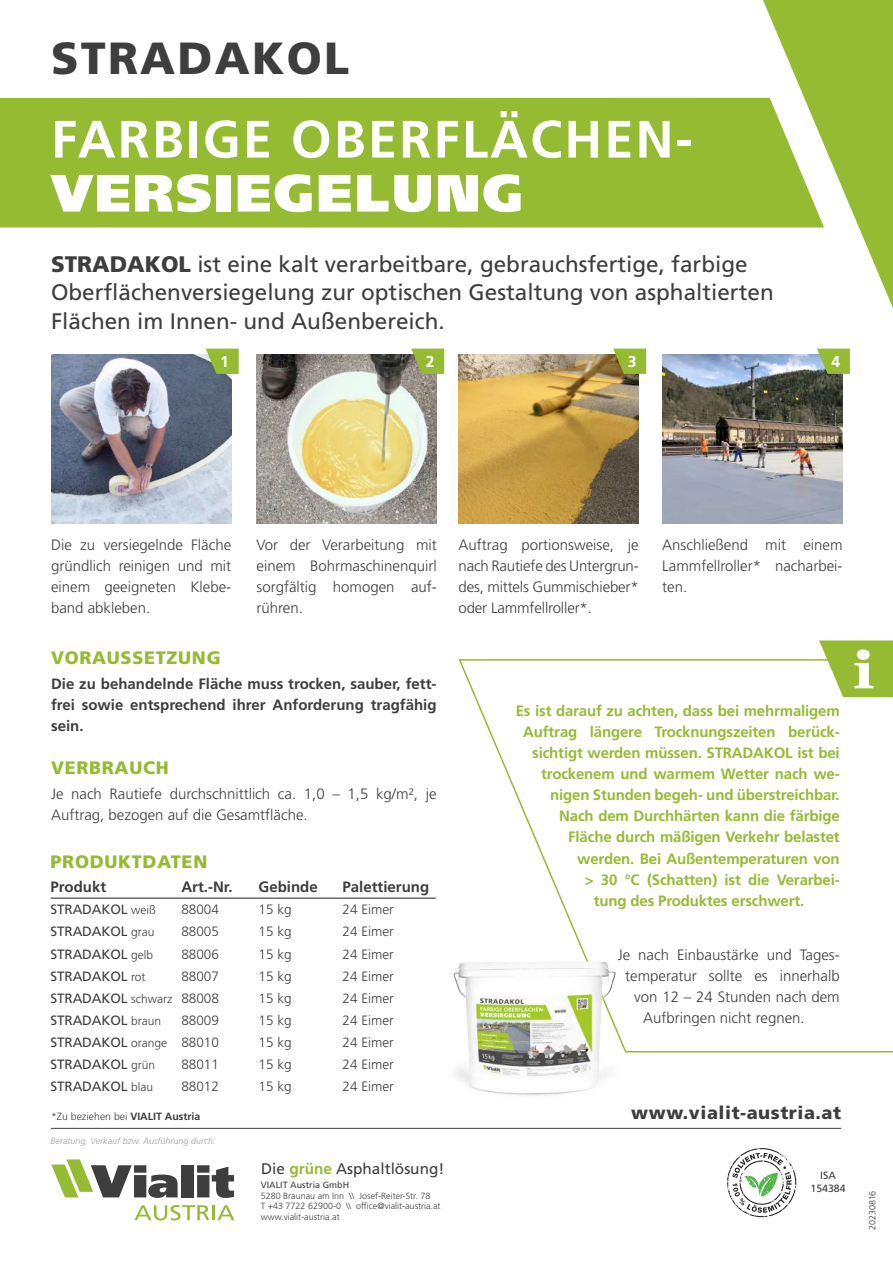
<style>
.page{position:relative;width:893px;height:1263px;background:#fff}
.page>*{position:absolute;margin:0;border:0;box-sizing:border-box;transform-origin:0 0}
.t1{font:700 52.5px "Frutiger";letter-spacing:.04em;color:#fff}
.t2{font:900 52.5px "Frutiger";letter-spacing:.04em;color:#fff}
.t3{font:900 45px "Frutiger";letter-spacing:.05em;color:#3e3e3f}
.t4{font:22.5px/28.5px "Frutiger";color:#3e3e3f}
.t5{font:900 18px "Frutiger";letter-spacing:.04em;color:#95bb33}
.t6{font:900 18px "Frutiger";letter-spacing:.03em;color:#3e3e3f}
.t7{font:700 15.75px "Frutiger";color:#fff}
.t8{font:15.3px "Frutiger";color:#3e3e3f}
.t9{font:300 15px/21px "Frutiger";color:#3e3e3f;text-align:justify}
.t10{font:700 15px "Frutiger";letter-spacing:-.01em;color:#95bb33}
.t11{font:700 15px/21px "Frutiger";color:#3e3e3f;text-align:justify}
.t12{font:300 13.5px "Frutiger";color:#3e3e3f}
.t13{font:13.5px "Frutiger";letter-spacing:-.01em;color:#3e3e3f}
.t14{font:300 12px "Frutiger";color:#3e3e3f}
.t15{font:300 10.5px "Frutiger";color:#3e3e3f}
.t16{font:10.5px/12.6px "Frutiger";color:#3e3e3f;text-align:center}
.t17{font:300 9px/10.8px "Frutiger";color:#3e3e3f}
.t18{font:italic 300 9px "Frutiger";color:#9fa1a6}
.t19{font:9px "Frutiger";color:#3e3e3f}
.s1{font-weight:900}
.s2{font-weight:300;font-size:12px}
.s3{font-weight:400;font-size:13.5px}
.s4{font-size:13.5px}
.s5{font-weight:700}
.s6{font-weight:700;color:#95bb33}
</style>
<div class="page">
<hr style="left:51px;top:1128px;width:790px;height:1px;background:#3e3e3f">
<svg style="left:134px;top:1205px;width:76px;height:15px"></svg>
<hr style="left:212px;top:1205px;width:3px;height:15px;background:#95bb33">
<svg style="left:217px;top:1205px;width:17px;height:15px"></svg>
<div style="left:181px;top:1165px;width:12px;height:32px;background:#3e3e3f"></div>
<svg style="left:197px;top:1165px;width:37px;height:33px"></svg>
<svg style="left:51px;top:1159px;width:127px;height:39px"></svg>
<div style="left:0;top:98px;width:763px;height:129px;background:#95bb33"></div>
<svg style="left:458px;top:659px;width:435px;height:394px"></svg>
<img style="left:51px;top:355px;width:180px;height:168px">
<svg style="left:206px;top:349px;width:33px;height:25px"></svg>
<img style="left:257px;top:355px;width:180px;height:168px">
<svg style="left:411px;top:349px;width:33px;height:25px"></svg>
<img style="left:458px;top:355px;width:181px;height:168px">
<svg style="left:613px;top:349px;width:33px;height:25px"></svg>
<img style="left:662px;top:355px;width:180px;height:168px">
<svg style="left:817px;top:349px;width:33px;height:25px"></svg>
<svg style="left:819px;top:640px;width:74px;height:57px"></svg>
<svg style="left:763px;top:0;width:130px;height:308px"></svg>
<svg style="left:727px;top:1148px;width:70px;height:69px"></svg>
<hr style="left:51px;top:898px;width:130px;height:1px;background:#231f20">
<hr style="left:181px;top:898px;width:78px;height:1px;background:#231f20">
<hr style="left:259px;top:898px;width:84px;height:1px;background:#231f20">
<hr style="left:343px;top:898px;width:93px;height:1px;background:#231f20">
<img style="left:453px;top:945px;width:182px;height:151px">
<h2 class="t3" style="left:51px;top:31px;width:300px">STRADAKOL</h2>
<h1 class="t1" style="left:51px;top:108px;width:644px">Farbige Oberflächen-</h1>
<h1 class="t2" style="left:51px;top:161px;width:474px">VERSIEGELUNG</h1>
<h3 class="t4" style="left:51px;top:250px;width:724px"><span class="s1">STRADAKOL</span> ist eine kalt verarbeitbare, gebrauchsfertige, farbige<br>Oberflächenversiegelung zur optischen Gestaltung von asphaltierten<br>Flächen im Innen- und Außenbereich.</h3>
<p class="t7" style="left:220px;top:352px;width:10px">1</p>
<p class="t7" style="left:426px;top:352px;width:10px">2</p>
<p class="t7" style="left:628px;top:352px;width:10px">3</p>
<p class="t7" style="left:831px;top:352px;width:10px">4</p>
<p class="t9" style="left:51px;top:534px;width:182px">Die zu versiegelnde Fläche gründlich reinigen und mit einem geeigneten Klebe&shy;band abkleben.</p>
<p class="t9" style="left:257px;top:534px;width:182px">Vor der Verarbeitung mit einem Bohrmaschinenquirl sorgfältig homogen auf&shy;rühren.</p>
<p class="t5" style="left:51px;top:646px;width:82px">VORAUSSE</p>
<p class="t5" style="left:156px;top:646px;width:66px">TZUNG</p>
<p class="t11" style="left:51px;top:673px;width:387px">Die zu behandelnde Fläche muss trocken, sauber, fett&shy;frei sowie entsprechend ihrer Anforderung tragfähig sein.</p>
<p class="t5" style="left:51px;top:756px;width:39px">VERBR</p>
<p class="t5" style="left:115px;top:756px;width:56px">AUCH</p>
<p class="t9" style="left:51px;top:783px;width:387px">Je nach Rautiefe durchschnittlich ca. 1,0 – 1,5 kg/m², je<br>Auftrag, bezogen auf die Gesamtfläche.</p>
<p class="t5" style="left:51px;top:850px;width:144px">PRODUKTDATEN</p>
<p class="t11" style="left:51px;top:876px;width:57px">Produkt</p>
<p class="t11" style="left:181px;top:876px;width:53px">Art.-Nr.</p>
<p class="t11" style="left:259px;top:876px;width:61px">Gebinde</p>
<p class="t11" style="left:343px;top:876px;width:88px">Palettierung</p>
<p class="t13" style="left:51px;top:902px;width:9px">Stra</p>
<p class="t13" style="left:82px;top:902px;width:75px">dakol <span class="s2">weiß</span></p>
<p class="t12" style="left:181px;top:902px;width:39px">88004</p>
<p class="t12" style="left:259px;top:902px;width:35px">15 kg</p>
<p class="t12" style="left:343px;top:902px;width:53px">24 Eimer</p>
<p class="t13" style="left:51px;top:924px;width:9px">Stra</p>
<p class="t13" style="left:82px;top:924px;width:74px">dakol <span class="s2">grau</span></p>
<p class="t12" style="left:181px;top:924px;width:39px">88005</p>
<p class="t12" style="left:259px;top:924px;width:35px">15 kg</p>
<p class="t12" style="left:343px;top:924px;width:53px">24 Eimer</p>
<p class="t13" style="left:51px;top:946px;width:9px">Stra</p>
<p class="t13" style="left:82px;top:946px;width:72px">dakol <span class="s2">gelb</span></p>
<p class="t12" style="left:181px;top:946px;width:39px">88006</p>
<p class="t12" style="left:259px;top:946px;width:35px">15 kg</p>
<p class="t12" style="left:343px;top:946px;width:53px">24 Eimer</p>
<p class="t13" style="left:51px;top:968px;width:9px">Stra</p>
<p class="t13" style="left:82px;top:968px;width:65px">da kol <span class="s2">rot</span></p>
<p class="t12" style="left:181px;top:968px;width:39px">88007</p>
<p class="t12" style="left:259px;top:968px;width:35px">15 kg</p>
<p class="t12" style="left:343px;top:968px;width:53px">24 Eimer</p>
<p class="t13" style="left:51px;top:990px;width:9px">Stra</p>
<p class="t14" style="left:82px;top:992px;width:138px"><span class="s3">dakol</span> schwarz <span class="s4">88008</span></p>
<p class="t12" style="left:259px;top:990px;width:35px">15 kg</p>
<p class="t12" style="left:343px;top:990px;width:53px">24 Eimer</p>
<p class="t13" style="left:51px;top:1012px;width:9px">Stra</p>
<p class="t13" style="left:82px;top:1012px;width:80px">dakol <span class="s2">braun</span></p>
<p class="t12" style="left:181px;top:1012px;width:39px">88009</p>
<p class="t12" style="left:259px;top:1012px;width:35px">15 kg</p>
<p class="t12" style="left:343px;top:1012px;width:53px">24 Eimer</p>
<p class="t13" style="left:51px;top:1034px;width:9px">Stra</p>
<p class="t14" style="left:82px;top:1036px;width:138px"><span class="s3">dakol</span> orange <span class="s4">88010</span></p>
<p class="t12" style="left:259px;top:1035px;width:35px">15 kg</p>
<p class="t12" style="left:343px;top:1035px;width:53px">24 Eimer</p>
<p class="t13" style="left:51px;top:1056px;width:9px">Stra</p>
<p class="t13" style="left:82px;top:1056px;width:74px">dakol <span class="s2">grün</span></p>
<p class="t12" style="left:181px;top:1057px;width:39px">88011</p>
<p class="t12" style="left:259px;top:1057px;width:35px">15 kg</p>
<p class="t12" style="left:343px;top:1057px;width:53px">24 Eimer</p>
<p class="t13" style="left:51px;top:1079px;width:9px">Stra</p>
<p class="t13" style="left:82px;top:1079px;width:72px">dakol <span class="s2">blau</span></p>
<p class="t12" style="left:181px;top:1079px;width:39px">88012</p>
<p class="t12" style="left:259px;top:1079px;width:35px">15 kg</p>
<p class="t12" style="left:343px;top:1079px;width:53px">24 Eimer</p>
<p class="t15" style="left:51px;top:1111px;width:151px">*Zu beziehen bei <span class="s5">VIALIT Austria</span></p>
<p class="t18" style="left:51px;top:1135px;width:166px">Beratung, Verkauf bzw. Ausführung durch:</p>
<p class="t8" style="left:261px;top:1159px;width:185px">Die <span class="s6">grüne</span> Asphaltlösung!</p>
<p class="t19" style="left:261px;top:1179px;width:90px">VIALIT Austria GmbH</p>
<p class="t17" style="left:261px;top:1190px;width:181px">5280 Braunau am Inn \\ Josef-Reiter-Str. 78<br>T +43 7722 62900-0 \\ office@vialit-austria.at www.vialit-austria.at</p>
<p class="t9" style="left:458px;top:534px;width:182px">Auftrag portionsweise, je nach Rautiefe des Untergrun&shy;des, mittels Gummischieber* oder Lammfellroller*.</p>
<p class="t9" style="left:662px;top:534px;width:182px">Anschließend mit einem Lammfellroller* nacharbei&shy;ten.</p>
<p class="t10" style="left:516px;top:702px;width:326px">Es ist darauf zu achten, dass bei mehrmaligem</p>
<p class="t10" style="left:523px;top:723px;width:318px">Auftrag längere Trocknungszeiten berück-</p>
<p class="t10" style="left:532px;top:744px;width:212px">sichtigt werden müssen. Stradako</p>
<p class="t10" style="left:785px;top:744px;width:56px">l ist bei</p>
<p class="t10" style="left:541px;top:765px;width:300px">trockenem und warmem Wetter nach we-</p>
<p class="t10" style="left:550px;top:786px;width:291px">nigen Stunden begeh- und überstreichbar.</p>
<p class="t10" style="left:559px;top:807px;width:282px">Nach dem Durchhärten kann die färbige</p>
<p class="t10" style="left:568px;top:828px;width:273px">Fläche durch mäßigen Verkehr belastet</p>
<p class="t10" style="left:577px;top:849px;width:264px">werden. Bei Außentemperaturen von</p>
<p class="t10" style="left:585px;top:870px;width:256px">&gt; 30 °C (Schatten) ist die Verarbei-</p>
<p class="t10" style="left:594px;top:891px;width:212px">tung des Produktes erschwert.</p>
<p class="t9" style="left:618px;top:945px;width:223px">Je nach Einbaustärke und Tages-</p>
<p class="t9" style="left:625px;top:966px;width:216px">temperatur sollte es innerhalb</p>
<p class="t9" style="left:634px;top:987px;width:207px">von 12 – 24 Stunden nach dem</p>
<p class="t9" style="left:643px;top:1008px;width:163px">Aufbringen nicht regnen.</p>
<p class="t6" style="left:631px;top:1102px;width:211px">WWW.VIALIT-AUSTRIA.AT</p>
<p class="t16" style="left:811px;top:1169px;width:37px">ISA<br>154384</p>
<p class="t17" style="left:867px;top:1230px;width:41px;rotate:-90deg">20230816</p>
</div>
